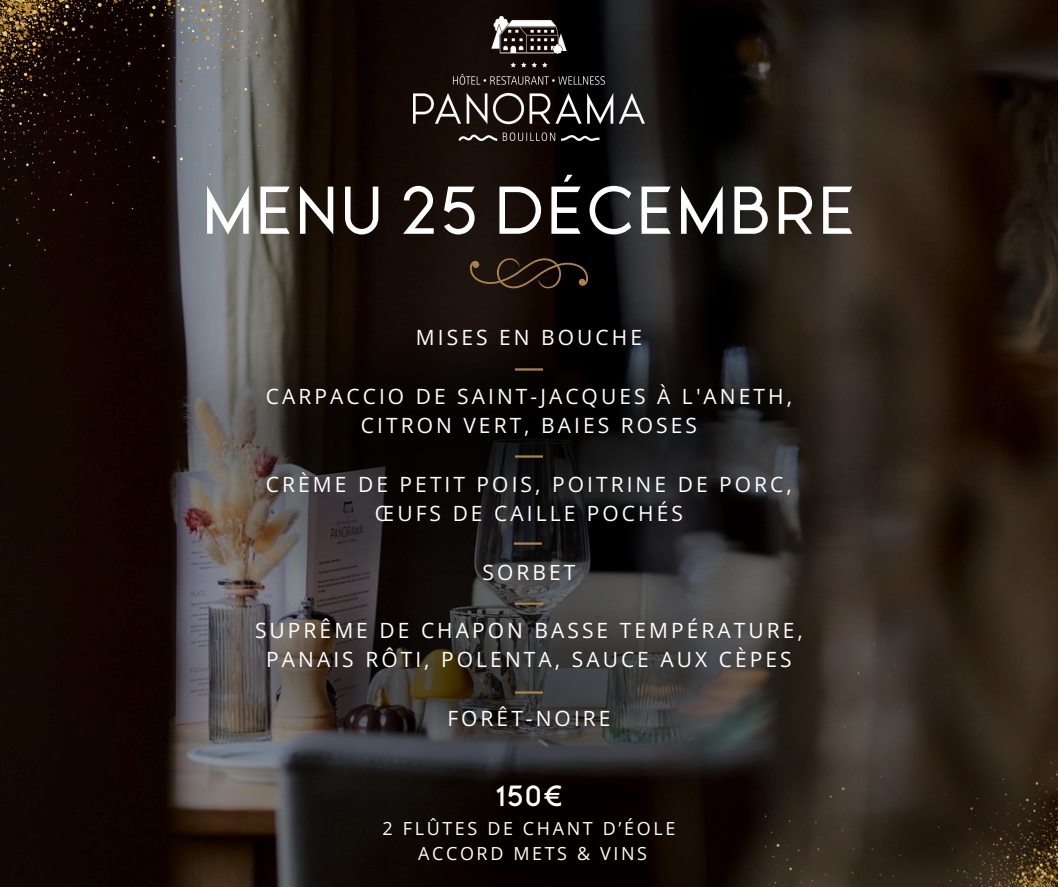
<style>
.page{position:relative;width:1058px;height:887px;background:#fff}
.page>*{position:absolute;margin:0;border:0;box-sizing:border-box;transform-origin:0 0}
.t1{font:69.45px "Slake";letter-spacing:.05em;color:#fff}
.t2{font:700 30px "Slake";color:#fff}
.t3{font:21px/29.2px "Open Sans";letter-spacing:.145em;color:#fff;text-align:center}
.t4{font:18px "Open Sans";letter-spacing:.145em;color:#fff}
</style>
<div class="page">
<img style="left:0;top:0;width:1057px;height:886px">
<img style="left:89px;top:302px;width:900px;height:244px">
<svg style="left:469px;top:257px;width:120px;height:32px;background:#291d10"></svg>
<img style="left:93px;top:396px;width:900px;height:158px">
<img style="left:79px;top:554px;width:598px;height:244px">
<hr style="left:515px;top:368px;width:28px;height:2px;background:#aa8446">
<img style="left:413px;top:16px;width:232px;height:124px">
<hr style="left:515px;top:455px;width:28px;height:2px;background:#aa8446">
<hr style="left:514px;top:542px;width:28px;height:2px;background:#aa8446">
<hr style="left:515px;top:602px;width:28px;height:2px;background:#aa8446">
<hr style="left:515px;top:691px;width:28px;height:2px;background:#aa8446">
<img style="left:0;top:0;width:285px;height:307px">
<img style="left:677px;top:554px;width:381px;height:332px">
<h3 class="t1" style="left:203px;top:175px;width:653px">MENU 25 DÉCEMBRE</h3>
<p class="t3" style="left:416px;top:322px;width:227px">MISES EN BOUCHE</p>
<p class="t3" style="left:266px;top:381px;width:527px">CARPACCIO DE SAINT-JACQUES À L'ANETH,<br>CITRON VERT, BAIES ROSES</p>
<p class="t3" style="left:266px;top:469px;width:527px">CRÈME DE PETIT POIS, POITRINE DE PORC,<br>ŒUFS DE CAILLE POCHÉS</p>
<h1 class="t3" style="left:482px;top:556px;width:94px">SORBET</h1>
<p class="t3" style="left:255px;top:615px;width:549px">SUPRÊME DE CHAPON BASSE TEMPÉRATURE,<br>PANAIS RÔTI, POLENTA, SAUCE AUX CÈPES</p>
<p class="t3" style="left:447px;top:703px;width:165px">FORÊT-NOIRE</p>
<h3 class="t2" style="left:495px;top:780px;width:69px">150€</h3>
<h3 class="t4" style="left:382px;top:815px;width:294px">2 FLÛTES DE CHANT D’ÉOLE</h3>
<h3 class="t4" style="left:418px;top:840px;width:230px">ACCORD METS &amp; VINS</h3>
</div>
